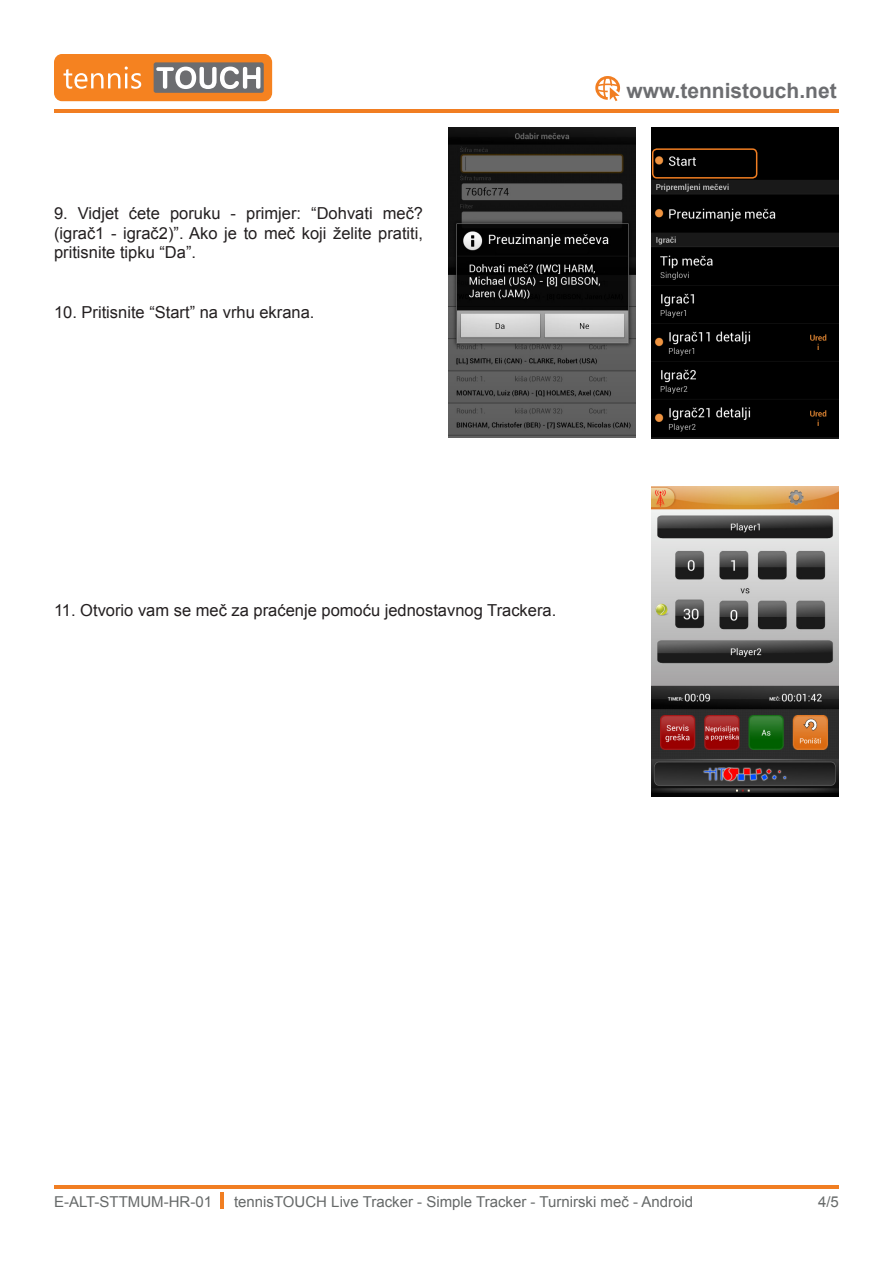
<style>
.page{position:relative;width:893px;height:1263px;background:#fff}
.page>*{position:absolute;margin:0;border:0;box-sizing:border-box;transform-origin:0 0}
.t1{font:700 21px "Arial";color:#6c6d70}
.t2{font:16.5px/19.8px "Arial";color:#231f20;text-align:justify}
.t3{font:15px "Arial";color:#666969}
.t4{font:15px "Arial";color:#676a6a}
</style>
<div class="page">
<hr style="left:54px;top:110px;width:785px;height:3px;background:#f17e22">
<div style="left:54px;top:54px;width:218px;height:47px;background:#f58220;border-radius:8px"></div>
<div style="left:154px;top:62px;width:110px;height:31px;background:#6c6d70;border-radius:2px"></div>
<svg style="left:156px;top:67px;width:104px;height:22px"></svg>
<svg style="left:64px;top:67px;width:77px;height:22px"></svg>
<svg style="left:595px;top:76px;width:25px;height:25px"></svg>
<hr style="left:54px;top:1186px;width:785px;height:3px;background:#f17e22">
<hr style="left:221px;top:1192px;width:3px;height:17px;background:#f17e22">
<img style="left:449px;top:128px;width:187px;height:310px">
<img style="left:652px;top:127px;width:187px;height:312px">
<div style="left:652px;top:148px;width:105px;height:31px;border:2px solid #f17e22;border-radius:4px"></div>
<img style="left:652px;top:486px;width:187px;height:311px">
<p class="t2" style="left:54px;top:203px;width:371px">9. Vidjet ćete poruku - primjer: “Dohvati meč? (igrač1 - igrač2)”. Ako je to meč koji želite pratiti, pritisnite tipku “Da”.</p>
<p class="t2" style="left:54px;top:302px;width:262px">10. Pritisnite “Start” na vrhu ekrana.</p>
<p class="t1" style="left:626px;top:77px;width:212px">www.tennistouch.net</p>
<p class="t2" style="left:54px;top:600px;width:504px">11. Otvorio vam se meč za praćenje pomoću jednostavnog Trackera.</p>
<p class="t3" style="left:54px;top:1192px;width:160px">E-ALT-STTMUM-HR-01</p>
<p class="t3" style="left:234px;top:1192px;width:461px">tennisTOUCH Live Tracker - Simple Tracker - Turnirski meč - Android</p>
<p class="t4" style="left:818px;top:1192px;width:22px">4/5</p>
</div>
